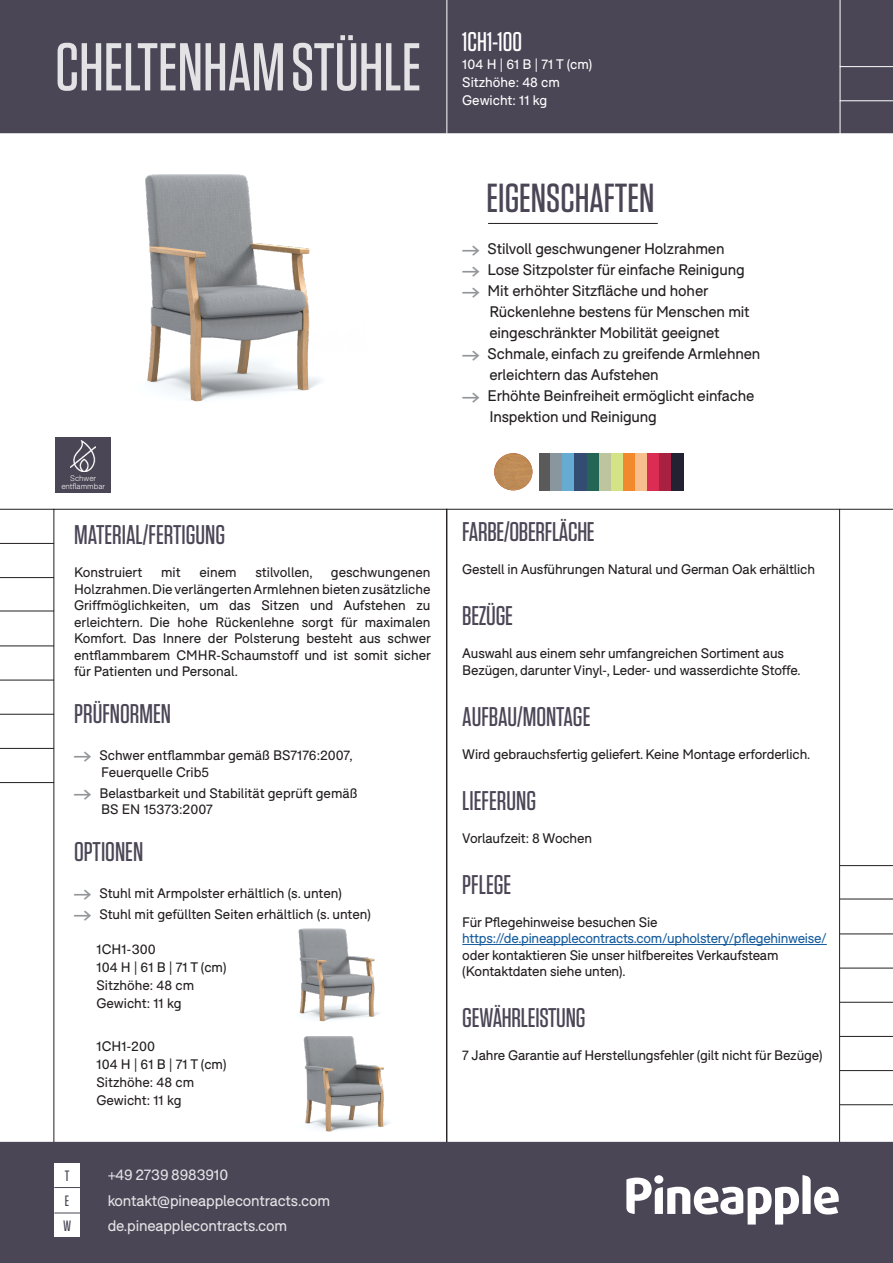
<style>
.page{position:relative;width:893px;height:1263px;background:#fff}
.page>*{position:absolute;margin:0;border:0;box-sizing:border-box;transform-origin:0 0}
.t1{font:500 67.5px "Tungsten";color:#fff}
.t2{font:500 40.5px "Tungsten";color:#4b4656}
.t3{font:500 27px "Tungsten";color:#4b4656}
.t4{font:500 27px "Tungsten";color:#fff}
.t5{font:15px/21px "F37 Bolton";letter-spacing:-.01em;color:#231f20}
.t6{font:15px "F37 Bolton";letter-spacing:-.01em;color:#fff}
.t7{font:500 15px "Tungsten";color:#4b4656}
.t8{font:13.5px/16.5px "F37 Bolton";letter-spacing:-.01em;color:#231f20}
.t9{font:13.5px "F37 Bolton";letter-spacing:-.02em;color:#175d9e}
.t10{font:13.5px "F37 Bolton";color:#fff}
.t11{font:300 7.8px "F37 Bolton";color:#fff}
.s1{font-family:"Pinearrow";font-size:15px;color:#939598}
.s2{font-family:"Pinearrow";color:#939598}
</style>
<div class="page">
<div style="left:1px;top:1px;width:891px;height:131px;background:#4b4656"></div>
<div style="left:0;top:0;width:893px;height:133px;border:2px solid #4b4656"></div>
<div style="left:0;top:1142px;width:893px;height:121px;background:#4b4656"></div>
<hr style="left:840px;top:865px;width:53px;height:1px;background:#231f20">
<hr style="left:840px;top:1002px;width:53px;height:1px;background:#231f20">
<hr style="left:840px;top:933px;width:53px;height:1px;background:#231f20">
<hr style="left:840px;top:1070px;width:53px;height:1px;background:#231f20">
<hr style="left:840px;top:1036px;width:53px;height:1px;background:#231f20">
<hr style="left:840px;top:968px;width:53px;height:1px;background:#231f20">
<hr style="left:840px;top:1104px;width:53px;height:1px;background:#231f20">
<hr style="left:462px;top:944px;width:365px;height:1px;background:#175d9e">
<hr style="left:840px;top:899px;width:53px;height:1px;background:#231f20">
<svg style="left:626px;top:1175px;width:213px;height:49px"></svg>
<div style="left:654px;top:1175px;width:9px;height:9px;background:#fff;border-radius:50%"></div>
<div style="left:54px;top:1162px;width:26px;height:25px;background:#fff"></div>
<div style="left:54px;top:1187px;width:26px;height:25px;background:#fff"></div>
<svg style="left:54px;top:1187px;width:26px;height:1px"></svg>
<hr style="left:840px;top:509px;width:53px;height:1px;background:#231f20">
<hr style="left:488px;top:223px;width:170px;height:1px;background:#231f20">
<hr style="left:840px;top:0;width:1px;height:135px;background:#fff">
<hr style="left:840px;top:66px;width:53px;height:1px;background:#fff">
<hr style="left:840px;top:100px;width:53px;height:1px;background:#fff">
<hr style="left:446px;top:0;width:1px;height:134px;background:#fff">
<hr style="left:0;top:577px;width:54px;height:1px;background:#231f20">
<hr style="left:0;top:714px;width:54px;height:1px;background:#231f20">
<hr style="left:0;top:645px;width:54px;height:1px;background:#231f20">
<hr style="left:0;top:509px;width:54px;height:1px;background:#231f20">
<hr style="left:0;top:782px;width:54px;height:1px;background:#231f20">
<hr style="left:0;top:748px;width:54px;height:1px;background:#231f20">
<hr style="left:0;top:680px;width:54px;height:1px;background:#231f20">
<hr style="left:0;top:543px;width:54px;height:1px;background:#231f20">
<hr style="left:0;top:611px;width:54px;height:1px;background:#231f20">
<div style="left:54px;top:1212px;width:26px;height:25px;background:#fff"></div>
<svg style="left:54px;top:1212px;width:26px;height:1px"></svg>
<div style="left:55px;top:437px;width:56px;height:55px;background:#4b4656"></div>
<img style="left:71px;top:453px;width:24px;height:19px">
<div style="left:539px;top:454px;width:12px;height:37px;background:#5a5a5b"></div>
<div style="left:587px;top:454px;width:12px;height:37px;background:#246655"></div>
<div style="left:599px;top:454px;width:12px;height:37px;background:#bdc49e"></div>
<div style="left:551px;top:454px;width:12px;height:37px;background:#89969d"></div>
<div style="left:563px;top:454px;width:12px;height:37px;background:#65abd2"></div>
<div style="left:575px;top:454px;width:12px;height:37px;background:#334c71"></div>
<div style="left:611px;top:454px;width:12px;height:37px;background:#d5e387"></div>
<div style="left:623px;top:454px;width:12px;height:37px;background:#f2892c"></div>
<div style="left:635px;top:454px;width:12px;height:37px;background:#f6bf8d"></div>
<div style="left:647px;top:454px;width:12px;height:37px;background:#db2c53"></div>
<div style="left:659px;top:454px;width:13px;height:37px;background:#a82141"></div>
<div style="left:672px;top:454px;width:12px;height:37px;background:#232233"></div>
<img style="left:76px;top:174px;width:246px;height:279px">
<img style="left:494px;top:453px;width:38px;height:37px">
<img style="left:298px;top:928px;width:82px;height:94px">
<img style="left:266px;top:1036px;width:168px;height:114px">
<h1 class="t1" style="left:55px;top:32px;width:368px">CHELTENHAM STÜHLE</h1>
<p class="t11" style="left:70px;top:474px;width:27px">Schwer</p>
<p class="t11" style="left:61px;top:481px;width:45px">entflammbar</p>
<p class="t3" style="left:74px;top:521px;width:152px">MATERIAL/FERTIGUNG</p>
<p class="t8" style="left:74px;top:564px;width:70px">Konstruiert</p>
<p class="t8" style="left:161px;top:564px;width:21px">mit</p>
<p class="t8" style="left:200px;top:564px;width:39px">einem</p>
<p class="t8" style="left:255px;top:564px;width:59px">stilvollen,</p>
<p class="t8" style="left:74px;top:564px;width:358px;text-align:justify;text-indent:257px">geschwungenen Holzrahmen. Die verlängerten Armlehnen bieten zusätzliche Griffmöglichkeiten, um das Sitzen und Aufstehen zu erleichtern. Die hohe Rückenlehne sorgt für maximalen Komfort. Das Innere der Polsterung besteht aus schwer entflammbarem CMHR-Schaumstoff und ist somit sicher für Patienten und Personal.</p>
<p class="t3" style="left:74px;top:699px;width:98px">PRÜFNORMEN</p>
<p class="t8" style="left:101px;top:747px;width:253px;text-indent:-27px"><span class="s1">A</span> Schwer entflammbar gemäß BS7176:2007,<br>Feuerquelle Crib5</p>
<p class="t8" style="left:101px;top:785px;width:258px;text-indent:-27px"><span class="s1">A</span> Belastbarkeit und Stabilität geprüft gemäß<br>BS EN 15373:2007</p>
<p class="t3" style="left:74px;top:837px;width:71px">OPTIONEN</p>
<p class="t8" style="left:74px;top:885px;width:269px"><span class="s1">A</span> Stuhl mit Armpolster erhältlich (s. unten)</p>
<p class="t8" style="left:74px;top:906px;width:298px"><span class="s1">A</span> Stuhl mit gefüllten Seiten erhältlich (s. unten)</p>
<p class="t8" style="left:97px;top:941px;width:61px">1CH1-300</p>
<p class="t8" style="left:97px;top:959px;width:131px">104 H | 61 B | 71 T (cm)</p>
<p class="t8" style="left:97px;top:977px;width:99px">Sitzhöhe: 48 cm</p>
<p class="t8" style="left:97px;top:995px;width:86px">Gewicht: 11 kg</p>
<p class="t8" style="left:97px;top:1038px;width:60px">1CH1-200</p>
<p class="t8" style="left:97px;top:1056px;width:131px">104 H | 61 B | 71 T (cm)</p>
<p class="t8" style="left:97px;top:1074px;width:99px">Sitzhöhe: 48 cm</p>
<p class="t8" style="left:97px;top:1092px;width:86px">Gewicht: 11 kg</p>
<p class="t7" style="left:65px;top:1168px;width:6px">T</p>
<p class="t6" style="left:107px;top:1166px;width:122px">+49 2739 8983910</p>
<p class="t7" style="left:65px;top:1193px;width:6px">E</p>
<p class="t6" style="left:107px;top:1191px;width:224px">kontakt@pineapplecontracts.com</p>
<p class="t7" style="left:63px;top:1218px;width:10px">W</p>
<p class="t6" style="left:107px;top:1217px;width:181px">de.pineapplecontracts.com</p>
<p class="t4" style="left:462px;top:27px;width:61px">1CH1-100</p>
<p class="t10" style="left:462px;top:56px;width:131px">104 H | 61 B | 71 T (cm)</p>
<p class="t10" style="left:462px;top:74px;width:99px">Sitzhöhe: 48 cm</p>
<p class="t10" style="left:462px;top:92px;width:86px">Gewicht: 11 kg</p>
<p class="t2" style="left:487px;top:177px;width:169px">EIGENSCHAFTEN</p>
<p class="t5" style="left:462px;top:238px;width:264px"><span class="s2">A</span> Stilvoll geschwungener Holzrahmen</p>
<p class="t5" style="left:462px;top:259px;width:284px"><span class="s2">A</span> Lose Sitzpolster für einfache Reinigung</p>
<p class="t5" style="left:489px;top:280px;width:262px;text-indent:-27px"><span class="s2">A</span> Mit erhöhter Sitzfläche und hoher<br>Rückenlehne bestens für Menschen mit eingeschränkter Mobilität geeignet</p>
<p class="t5" style="left:489px;top:343px;width:272px;text-indent:-27px"><span class="s2">A</span> Schmale, einfach zu greifende Armlehnen erleichtern das Aufstehen</p>
<p class="t5" style="left:489px;top:385px;width:266px;text-indent:-27px"><span class="s2">A</span> Erhöhte Beinfreiheit ermöglicht einfache<br>Inspektion und Reinigung</p>
<p class="t3" style="left:462px;top:518px;width:134px">FARBE/OBERFLÄCHE</p>
<p class="t8" style="left:462px;top:561px;width:354px">Gestell in Ausführungen Natural und German Oak erhältlich</p>
<p class="t3" style="left:462px;top:602px;width:52px">BEZÜGE</p>
<p class="t8" style="left:462px;top:645px;width:323px">Auswahl aus einem sehr umfangreichen Sortiment aus</p>
<p class="t8" style="left:462px;top:662px;width:340px">Bezügen, darunter Vinyl-, Leder- und wasserdichte Stoffe.</p>
<p class="t3" style="left:462px;top:702px;width:130px">AUFBAU/MONTAGE</p>
<p class="t8" style="left:462px;top:746px;width:350px">Wird gebrauchsfertig geliefert. Keine Montage erforderlich.</p>
<p class="t3" style="left:462px;top:786px;width:75px">LIEFERUNG</p>
<p class="t8" style="left:462px;top:830px;width:131px">Vorlaufzeit: 8 Wochen</p>
<p class="t3" style="left:462px;top:870px;width:51px">PFLEGE</p>
<p class="t8" style="left:462px;top:914px;width:197px">Für Pflegehinweise besuchen Sie</p>
<p class="t9" style="left:462px;top:930px;width:366px">https://de.pineapplecontracts.com/upholstery/pflegehinweise/</p>
<p class="t8" style="left:462px;top:947px;width:318px">oder kontaktieren Sie unser hilfbereites Verkaufsteam</p>
<p class="t8" style="left:462px;top:963px;width:165px">(Kontaktdaten siehe unten).</p>
<p class="t3" style="left:462px;top:1004px;width:125px">GEWÄHRLEISTUNG</p>
<p class="t8" style="left:462px;top:1047px;width:362px">7 Jahre Garantie auf Herstellungsfehler (gilt nicht für Bezüge)</p>
</div>
